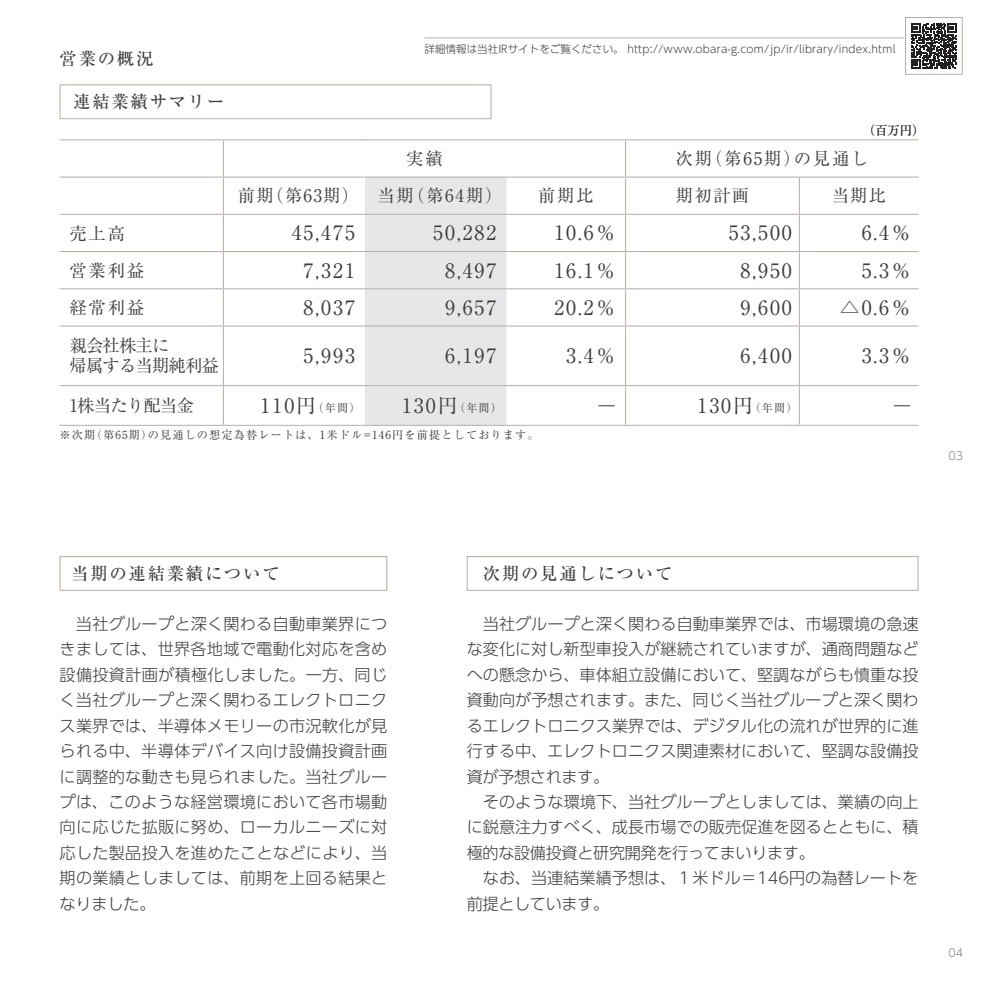
<style>
.page{position:relative;width:993px;height:993px;background:#fff}
.page>*{position:absolute;margin:0;border:0;box-sizing:border-box;transform-origin:0 0}
.t1{font:19.78px "Ryumin Pro";letter-spacing:.1em;color:#3e3e3f}
.t2{font:17.32px "Ryumin Pro";letter-spacing:.07em;color:#3e3e3f}
.t3{font:500 17.32px "Ryumin Pro";letter-spacing:.1em;color:#3e3e3f}
.t4{font:17.32px/19.8px "Ryumin Pro";letter-spacing:-.05em;color:#3e3e3f}
.t5{font:17.32px "Ryumin Pro";letter-spacing:.1em;color:#3e3e3f}
.t6{font:300 16.1px/25.4px "UD Shin Go Pro";color:#3e3e3f}
.t7{font:12.42px "Ryumin Pro";color:#3e3e3f}
.t8{font:11.2px "Ryumin Pro";letter-spacing:.1em;color:#3e3e3f}
.t9{font:300 11.2px "UD Shin Go Pro";color:#808285}
.t10{font:300 10.5px "UD Shin Go Pro";letter-spacing:.02em;color:#3e3e3f}
.s1{font-size:11.2px}
</style>
<div class="page">
<svg style="left:911px;top:23px;width:45px;height:46px"></svg>
<div style="left:904px;top:17px;width:58px;height:57px;border:1px solid #b8ada2"></div>
<hr style="left:424px;top:38px;width:479px;height:1px;background:#b8ada2">
<div style="left:365px;top:177px;width:141px;height:247px;background:#e6e7e9"></div>
<hr style="left:60px;top:139px;width:163px;height:1px;background:#b8ada2">
<hr style="left:223px;top:139px;width:142px;height:1px;background:#b8ada2">
<hr style="left:223px;top:140px;width:1px;height:36px;background:#b8ada2">
<hr style="left:365px;top:139px;width:141px;height:1px;background:#b8ada2">
<hr style="left:506px;top:139px;width:119px;height:1px;background:#b8ada2">
<hr style="left:60px;top:176px;width:163px;height:1px;background:#b8ada2">
<hr style="left:223px;top:176px;width:142px;height:1px;background:#b8ada2">
<hr style="left:223px;top:177px;width:1px;height:37px;background:#b8ada2">
<hr style="left:60px;top:214px;width:163px;height:1px;background:#b8ada2">
<hr style="left:60px;top:251px;width:163px;height:1px;background:#b8ada2">
<hr style="left:506px;top:251px;width:119px;height:1px;background:#b8ada2">
<hr style="left:625px;top:251px;width:174px;height:1px;background:#b8ada2">
<hr style="left:799px;top:251px;width:119px;height:1px;background:#b8ada2">
<hr style="left:60px;top:288px;width:163px;height:1px;background:#b8ada2">
<hr style="left:506px;top:288px;width:119px;height:1px;background:#b8ada2">
<hr style="left:625px;top:288px;width:174px;height:1px;background:#b8ada2">
<hr style="left:799px;top:288px;width:119px;height:1px;background:#b8ada2">
<hr style="left:60px;top:325px;width:163px;height:1px;background:#b8ada2">
<hr style="left:506px;top:325px;width:119px;height:1px;background:#b8ada2">
<hr style="left:625px;top:325px;width:174px;height:1px;background:#b8ada2">
<hr style="left:799px;top:325px;width:119px;height:1px;background:#b8ada2">
<hr style="left:60px;top:385px;width:163px;height:1px;background:#b8ada2">
<hr style="left:506px;top:385px;width:119px;height:1px;background:#b8ada2">
<hr style="left:625px;top:385px;width:174px;height:1px;background:#b8ada2">
<hr style="left:799px;top:385px;width:119px;height:1px;background:#b8ada2">
<hr style="left:60px;top:424px;width:163px;height:1px;background:#b8ada2">
<hr style="left:506px;top:424px;width:119px;height:1px;background:#b8ada2">
<hr style="left:625px;top:424px;width:174px;height:1px;background:#b8ada2">
<hr style="left:799px;top:424px;width:119px;height:1px;background:#b8ada2">
<hr style="left:365px;top:176px;width:141px;height:1px;background:#b8ada2">
<hr style="left:625px;top:139px;width:174px;height:1px;background:#b8ada2">
<hr style="left:799px;top:139px;width:119px;height:1px;background:#b8ada2">
<hr style="left:506px;top:176px;width:119px;height:1px;background:#b8ada2">
<hr style="left:625px;top:176px;width:174px;height:1px;background:#b8ada2">
<hr style="left:799px;top:176px;width:119px;height:1px;background:#b8ada2">
<hr style="left:506px;top:214px;width:119px;height:1px;background:#b8ada2">
<hr style="left:625px;top:214px;width:174px;height:1px;background:#b8ada2">
<hr style="left:799px;top:214px;width:119px;height:1px;background:#b8ada2">
<hr style="left:223px;top:214px;width:142px;height:1px;background:#b8ada2">
<hr style="left:365px;top:214px;width:141px;height:1px;background:#b8ada2">
<hr style="left:223px;top:251px;width:142px;height:1px;background:#b8ada2">
<hr style="left:365px;top:251px;width:141px;height:1px;background:#b8ada2">
<hr style="left:223px;top:288px;width:142px;height:1px;background:#b8ada2">
<hr style="left:365px;top:288px;width:141px;height:1px;background:#b8ada2">
<hr style="left:223px;top:325px;width:142px;height:1px;background:#b8ada2">
<hr style="left:365px;top:325px;width:141px;height:1px;background:#b8ada2">
<hr style="left:223px;top:385px;width:142px;height:1px;background:#b8ada2">
<hr style="left:365px;top:385px;width:141px;height:1px;background:#b8ada2">
<hr style="left:223px;top:424px;width:142px;height:1px;background:#b8ada2">
<hr style="left:365px;top:424px;width:141px;height:1px;background:#b8ada2">
<hr style="left:625px;top:252px;width:1px;height:36px;background:#b8ada2">
<hr style="left:798px;top:252px;width:1px;height:36px;background:#b8ada2">
<hr style="left:625px;top:289px;width:1px;height:36px;background:#b8ada2">
<hr style="left:798px;top:289px;width:1px;height:36px;background:#b8ada2">
<hr style="left:625px;top:326px;width:1px;height:59px;background:#b8ada2">
<hr style="left:798px;top:326px;width:1px;height:59px;background:#b8ada2">
<hr style="left:625px;top:386px;width:1px;height:38px;background:#b8ada2">
<hr style="left:625px;top:215px;width:1px;height:36px;background:#b8ada2">
<hr style="left:798px;top:215px;width:1px;height:36px;background:#b8ada2">
<hr style="left:625px;top:140px;width:1px;height:36px;background:#b8ada2">
<hr style="left:625px;top:177px;width:1px;height:37px;background:#b8ada2">
<hr style="left:798px;top:177px;width:1px;height:37px;background:#b8ada2">
<hr style="left:798px;top:386px;width:1px;height:38px;background:#b8ada2">
<hr style="left:223px;top:252px;width:1px;height:36px;background:#b8ada2">
<hr style="left:223px;top:289px;width:1px;height:36px;background:#b8ada2">
<hr style="left:223px;top:326px;width:1px;height:59px;background:#b8ada2">
<hr style="left:223px;top:386px;width:1px;height:38px;background:#b8ada2">
<hr style="left:223px;top:215px;width:1px;height:36px;background:#b8ada2">
<div style="left:60px;top:84px;width:431px;height:35px;border:1px solid #b8ada2"></div>
<div style="left:466px;top:556px;width:452px;height:34px;border:1px solid #b8ada2"></div>
<div style="left:60px;top:556px;width:327px;height:34px;border:1px solid #b8ada2"></div>
<p class="t3" style="left:60px;top:45px;width:95px">営業の概況</p>
<p class="t3" style="left:73px;top:88px;width:153px">連結業績サマリー</p>
<p class="t10" style="left:424px;top:40px;width:472px">詳細情報は当社IRサイトをご覧ください。 http://www.obara-g.com/jp/ir/library/index.html</p>
<p class="t7" style="left:862px;top:120px;width:64px">（百万円）</p>
<p class="t2" style="left:406px;top:145px;width:38px">実績</p>
<p class="t5" style="left:675px;top:145px;width:194px">次期（第65期）の見通し</p>
<p class="t2" style="left:238px;top:182px;width:266px">前期（第63期） 当期（第64期）</p>
<p class="t2" style="left:538px;top:182px;width:57px">前期比</p>
<p class="t2" style="left:675px;top:182px;width:75px">期初計画</p>
<p class="t2" style="left:831px;top:182px;width:56px">当期比</p>
<p class="t2" style="left:69px;top:219px;width:57px">売上高</p>
<p class="t1" style="left:291px;top:217px;width:65px">45,475</p>
<p class="t1" style="left:433px;top:217px;width:65px">50,282</p>
<p class="t1" style="left:554px;top:217px;width:63px">10.6％</p>
<p class="t1" style="left:728px;top:217px;width:65px">53,500</p>
<p class="t1" style="left:861px;top:217px;width:51px">6.4％</p>
<p class="t2" style="left:69px;top:256px;width:76px">営業利益</p>
<p class="t1" style="left:303px;top:255px;width:53px">7,321</p>
<p class="t1" style="left:445px;top:255px;width:53px">8,497</p>
<p class="t1" style="left:554px;top:255px;width:63px">16.1％</p>
<p class="t1" style="left:740px;top:255px;width:53px">8,950</p>
<p class="t1" style="left:861px;top:255px;width:51px">5.3％</p>
<p class="t2" style="left:69px;top:294px;width:76px">経常利益</p>
<p class="t1" style="left:303px;top:292px;width:53px">8,037</p>
<p class="t1" style="left:445px;top:292px;width:53px">9,657</p>
<p class="t1" style="left:554px;top:292px;width:63px">20.2％</p>
<p class="t1" style="left:740px;top:292px;width:53px">9,600</p>
<p class="t1" style="left:839px;top:292px;width:73px">△0.6％</p>
<p class="t4" style="left:69px;top:335px;width:151px">親会社株主に<br>帰属する当期純利益</p>
<p class="t1" style="left:303px;top:340px;width:53px">5,993</p>
<p class="t1" style="left:445px;top:340px;width:53px">6,197</p>
<p class="t1" style="left:566px;top:340px;width:51px">3.4％</p>
<p class="t1" style="left:740px;top:340px;width:53px">6,400</p>
<p class="t1" style="left:861px;top:340px;width:51px">3.3％</p>
<p class="t4" style="left:69px;top:394px;width:126px">1株当たり配当金</p>
<p class="t1" style="left:260px;top:390px;width:101px">110円<span class="s1">（年間）</span></p>
<p class="t1" style="left:402px;top:390px;width:101px">130円<span class="s1">（年間）</span></p>
<p class="t1" style="left:597px;top:390px;width:19px">---</p>
<p class="t1" style="left:697px;top:390px;width:101px">130円<span class="s1">（年間）</span></p>
<p class="t1" style="left:892px;top:390px;width:19px">--</p>
<p class="t8" style="left:60px;top:425px;width:480px">※次期（第65期）の見通しの想定為替レートは、1米ドル=146円を前提としております。</p>
<p class="t9" style="left:948px;top:447px;width:16px">03</p>
<p class="t3" style="left:71px;top:559px;width:210px">当期の連結業績について</p>
<p class="t6" style="left:60px;top:610px;width:329px;text-align:justify">　当社グループと深く関わる自動車業界につきましては、世界各地域で電動化対応を含め設備投資計画が積極化しました。一方、同じく当社グループと深く関わるエレクトロニクス業界では、半導体メモリーの市況軟化が見られる中、半導体デバイス向け設備投資計画に調整的な動きも見られました。当社グループは、このような経営環境において各市場動向に応じた拡販に努め、ローカルニーズに対応した製品投入を進めたことなどにより、当期の業績としましては、前期を上回る結果となりました。</p>
<p class="t3" style="left:483px;top:559px;width:191px">次期の見通しについて</p>
<p class="t6" style="left:466px;top:610px;width:453px">　当社グループと深く関わる自動車業界では、市場環境の急速な変化に対し新型車投入が継続されていますが、通商問題などへの懸念から、車体組立設備において、堅調ながらも慎重な投資動向が予想されます。また、同じく当社グループと深く関わるエレクトロニクス業界では、デジタル化の流れが世界的に進行する中、エレクトロニクス関連素材において、堅調な設備投資が予想されます。<br>　そのような環境下、当社グループとしましては、業績の向上に鋭意注力すべく、成長市場での販売促進を図るとともに、積極的な設備投資と研究開発を行ってまいります。<br>　なお、当連結業績予想は、１米ドル＝146円の為替レートを前提としています。</p>
<p class="t9" style="left:948px;top:943px;width:16px">04</p>
</div>
